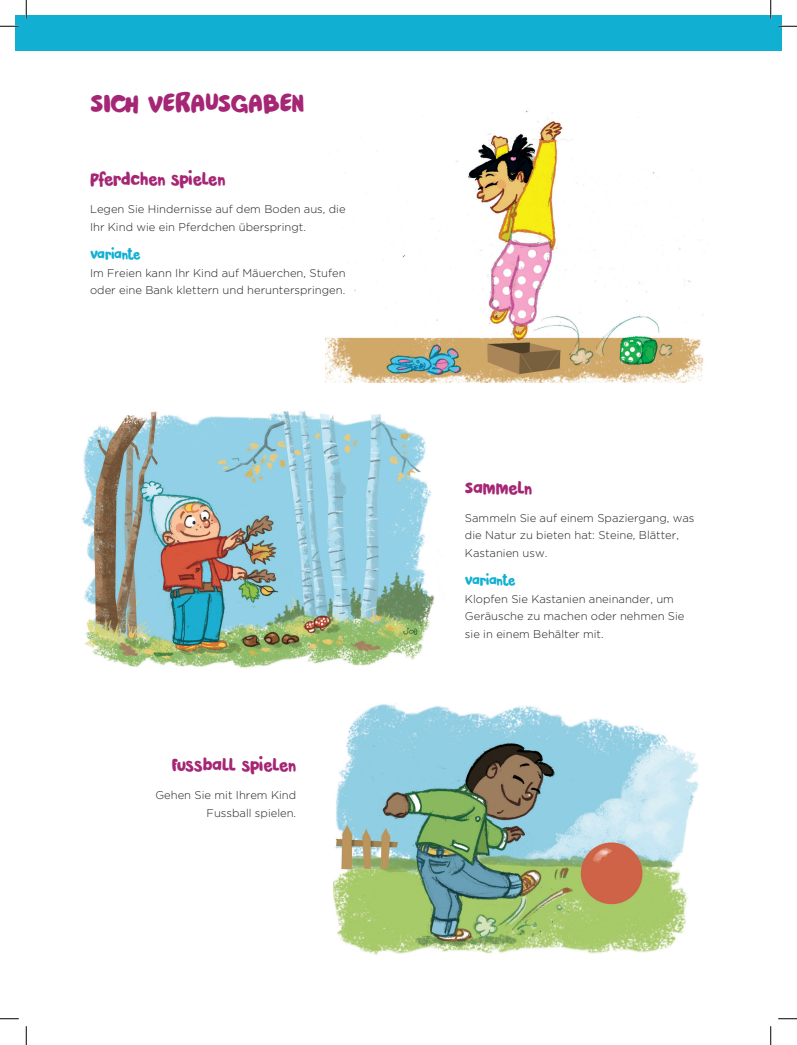
<style>
.page{position:relative;width:797px;height:1045px;background:#fff}
.page>*{position:absolute;margin:0;border:0;box-sizing:border-box;transform-origin:0 0}
.t1{font:27.5px "Pardesi";letter-spacing:-.025em;color:#a52674}
.t2{font:17.5px "Pardesi";letter-spacing:-.03em;color:#a52674}
.t3{font:17.5px "Pardesi";letter-spacing:-.01em;color:#a52674}
.t4{font:13.75px "Pardesi";letter-spacing:-.05em;color:#11afd1}
.t5{font:300 11.25px/17.5px "Gotham";color:#231f20}
</style>
<div class="page">
<div style="left:16px;top:16px;width:765px;height:35px;background:#11afd1"></div>
<img style="left:81px;top:411px;width:354px;height:257px">
<img style="left:333px;top:703px;width:366px;height:252px">
<img style="left:325px;top:111px;width:379px;height:271px">
<svg style="left:0;top:25px;width:19px;height:2px"></svg>
<svg style="left:778px;top:25px;width:19px;height:2px"></svg>
<svg style="left:0;top:1018px;width:19px;height:1px"></svg>
<svg style="left:778px;top:1018px;width:19px;height:1px"></svg>
<svg style="left:25px;top:0;width:2px;height:19px"></svg>
<svg style="left:25px;top:1026px;width:2px;height:19px"></svg>
<svg style="left:770px;top:0;width:1px;height:19px"></svg>
<svg style="left:770px;top:1026px;width:1px;height:19px"></svg>
<h1 class="t1" style="left:90px;top:83px;width:216px">SICH VERAUSGABEN</h1>
<h2 class="t2" style="left:90px;top:166px;width:137px">PFERDCHEN SPIELEN</h2>
<p class="t5" style="left:90px;top:200px;width:257px">Legen Sie Hindernisse auf dem Boden aus, die<br>Ihr Kind wie ein Pferdchen überspringt.</p>
<p class="t4" style="left:90px;top:244px;width:52px">VARIANTE</p>
<p class="t5" style="left:90px;top:264px;width:257px">Im Freien kann Ihr Kind auf Mäuerchen, Stufen oder eine Bank klettern und herunterspringen.</p>
<h2 class="t2" style="left:172px;top:752px;width:126px">FUSSBALL SPIELEN</h2>
<p class="t5" style="left:155px;top:786px;width:142px;text-align:right">Gehen Sie mit Ihrem Kind<br>Fussball spielen.</p>
<h2 class="t3" style="left:465px;top:475px;width:69px">SAMMELN</h2>
<p class="t5" style="left:465px;top:509px;width:231px">Sammeln Sie auf einem Spaziergang, was die Natur zu bieten hat: Steine, Blätter,<br>Kastanien usw.</p>
<p class="t4" style="left:465px;top:570px;width:52px">VARIANTE</p>
<p class="t5" style="left:465px;top:589px;width:221px">Klopfen Sie Kastanien aneinander, um<br>Geräusche zu machen oder nehmen Sie sie in einem Behälter mit.</p>
</div>
